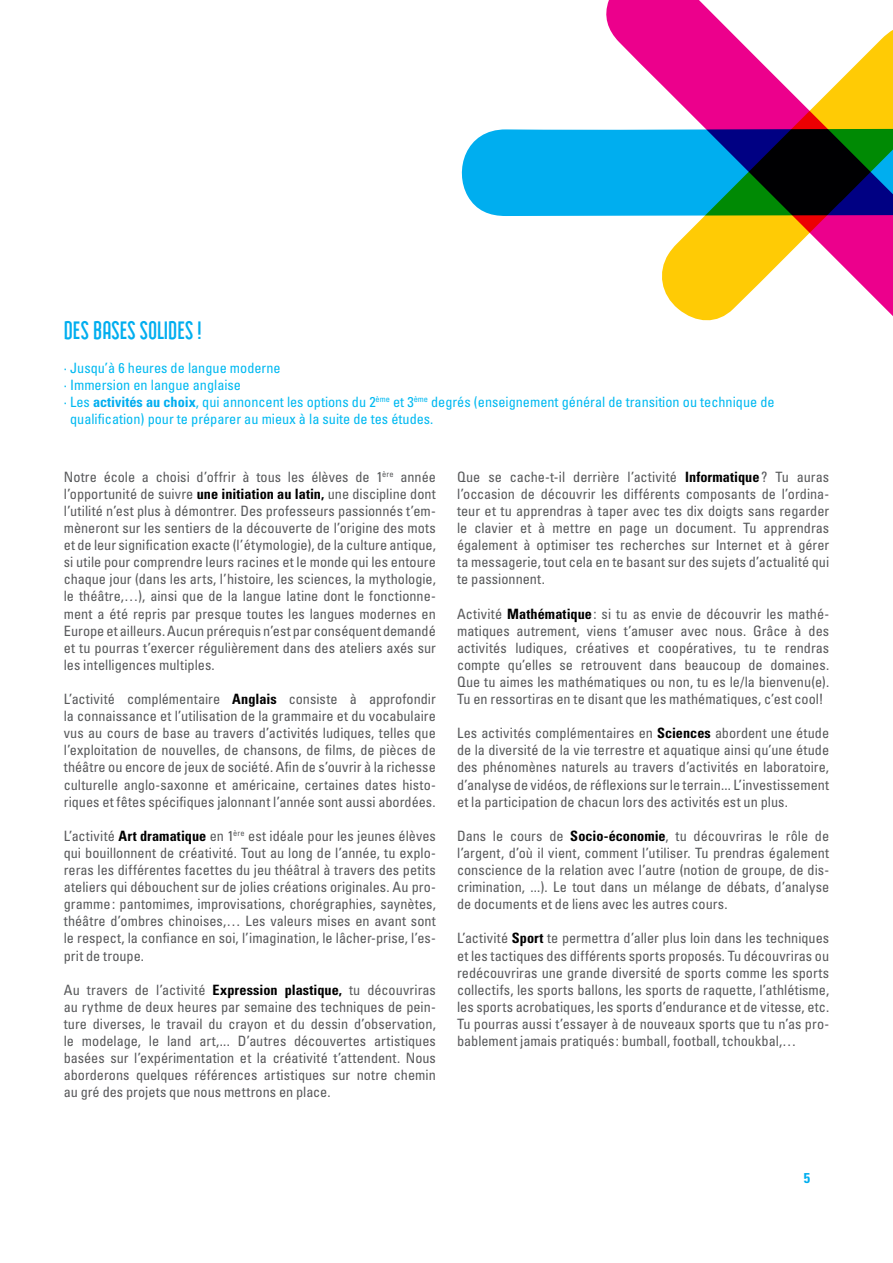
<style>
.page{position:relative;width:893px;height:1263px;background:#fff}
.page>*{position:absolute;margin:0;border:0;box-sizing:border-box;transform-origin:0 0}
.t1{font:27px "Macis Regular 4";color:#00aeef}
.t2{font:condensed 14.25px/17.1px "Univers LT Std";color:#58595b;text-align:justify}
.t3{font:condensed 14.25px "Univers LT Std";color:#00b9f1}
.t4{font:700 condensed 14.25px "Univers LT Std";color:#00aeef}
.s1{font-weight:700;color:#00aeef}
.s2{font-weight:700;color:#000}
</style>
<div class="page">
<svg style="left:461px;top:129px;width:142px;height:87px;background:#12b3f0"></svg>
<svg style="left:603px;top:0;width:116px;height:216px"></svg>
<svg style="left:657px;top:20px;width:236px;height:301px"></svg>
<h1 class="t1" style="left:64px;top:316px;width:139px">DES BASES SOLIDES!</h1>
<p class="t3" style="left:64px;top:359px;width:218px">· Jusqu’à 6 heures de langue moderne</p>
<p class="t3" style="left:64px;top:376px;width:179px">· Immersion en langue anglaise</p>
<p class="t3" style="left:64px;top:393px;width:712px">· Les <span class="s1">activités au choix</span>, qui annoncent les options du 2<sup>ème</sup> et 3<sup>ème</sup> degrés (enseignement général de transition ou technique de</p>
<p class="t3" style="left:70px;top:410px;width:365px">qualification) pour te préparer au mieux à la suite de tes études.</p>
<p class="t2" style="left:64px;top:468px;width:374px">Notre école a choisi d’offrir à tous les élèves de 1<sup>ère</sup> année l’opportunité de suivre <span class="s2">une initiation au latin,</span> une discipline dont l’utilité n’est plus à démontrer. Des professeurs passionnés t’em&shy;mèneront sur les sentiers de la découverte de l’origine des mots et de leur signification exacte (l’étymologie), de la culture antique, si utile pour comprendre leurs racines et le monde qui les entoure chaque jour (dans les arts, l’histoire, les sciences, la mythologie, le théâtre,…), ainsi que de la langue latine dont le fonctionne&shy;ment a été repris par presque toutes les langues modernes en Europe et ailleurs. Aucun prérequis n’est par conséquent demandé et tu pourras t’exercer régulièrement dans des ateliers axés sur les intelligences multiples.</p>
<p class="t2" style="left:64px;top:690px;width:374px">L’activité complémentaire <span class="s2">Anglais</span> consiste à approfondir la connaissance et l’utilisation de la grammaire et du vocabulaire vus au cours de base au travers d’activités ludiques, telles que l’exploitation de nouvelles, de chansons, de films, de pièces de théâtre ou encore de jeux de société. Afin de s’ouvrir à la richesse culturelle anglo-saxonne et américaine, certaines dates histo&shy;riques et fêtes spécifiques jalonnant l’année sont aussi abordées.</p>
<p class="t2" style="left:64px;top:827px;width:374px">L’activité <span class="s2">Art dramatique</span> en 1<sup>ère</sup> est idéale pour les jeunes élèves qui bouillonnent de créativité. Tout au long de l’année, tu explo&shy;reras les différentes facettes du jeu théâtral à travers des petits ateliers qui débouchent sur de jolies créations originales. Au pro&shy;gramme: pantomimes, improvisations, chorégraphies, saynètes, théâtre d’ombres chinoises,… Les valeurs mises en avant sont le respect, la confiance en soi, l’imagination, le lâcher-prise, l’es&shy;prit de troupe.</p>
<p class="t2" style="left:64px;top:981px;width:374px">Au travers de l’activité <span class="s2">Expression plastique,</span> tu découvriras au rythme de deux heures par semaine des techniques de pein&shy;ture diverses, le travail du crayon et du dessin d’observation, le modelage, le land art,... D’autres découvertes artistiques basées sur l’expérimentation et la créativité t’attendent. Nous aborderons quelques références artistiques sur notre chemin au gré des projets que nous mettrons en place.</p>
<p class="t2" style="left:457px;top:468px;width:374px">Que se cache-t-il derrière l’activité <span class="s2">Informatique</span>? Tu auras l’occasion de découvrir les différents composants de l’ordina&shy;teur et tu apprendras à taper avec tes dix doigts sans regarder le clavier et à mettre en page un document. Tu apprendras également à optimiser tes recherches sur Internet et à gérer ta messagerie, tout cela en te basant sur des sujets d’actualité qui te passionnent.</p>
<p class="t2" style="left:457px;top:605px;width:374px">Activité <span class="s2">Mathématique</span>: si tu as envie de découvrir les mathé&shy;matiques autrement, viens t’amuser avec nous. Grâce à des activités ludiques, créatives et coopératives, tu te rendras compte qu’elles se retrouvent dans beaucoup de domaines.<br>Que tu aimes les mathématiques ou non, tu es le/la bienvenu(e).<br>Tu en ressortiras en te disant que les mathématiques, c’est cool!</p>
<p class="t2" style="left:457px;top:724px;width:374px">Les activités complémentaires en <span class="s2">Sciences</span> abordent une étude de la diversité de la vie terrestre et aquatique ainsi qu’une étude des phénomènes naturels au travers d’activités en laboratoire, d’analyse de vidéos, de réflexions sur le terrain... L’investissement et la participation de chacun lors des activités est un plus.</p>
<p class="t2" style="left:457px;top:827px;width:374px">Dans le cours de <span class="s2">Socio-économie</span>, tu découvriras le rôle de l’argent, d’où il vient, comment l’utiliser. Tu prendras également conscience de la relation avec l’autre (notion de groupe, de dis&shy;crimination, ...). Le tout dans un mélange de débats, d’analyse de documents et de liens avec les autres cours.</p>
<p class="t2" style="left:457px;top:930px;width:374px">L’activité <span class="s2">Sport</span> te permettra d’aller plus loin dans les techniques et les tactiques des différents sports proposés. Tu découvriras ou redécouvriras une grande diversité de sports comme les sports collectifs, les sports ballons, les sports de raquette, l’athlétisme, les sports acrobatiques, les sports d’endurance et de vitesse, etc.<br>Tu pourras aussi t’essayer à de nouveaux sports que tu n’as pro&shy;bablement jamais pratiqués: bumball, football, tchoukbal,…</p>
<p class="t4" style="left:804px;top:1169px;width:8px">5</p>
</div>
